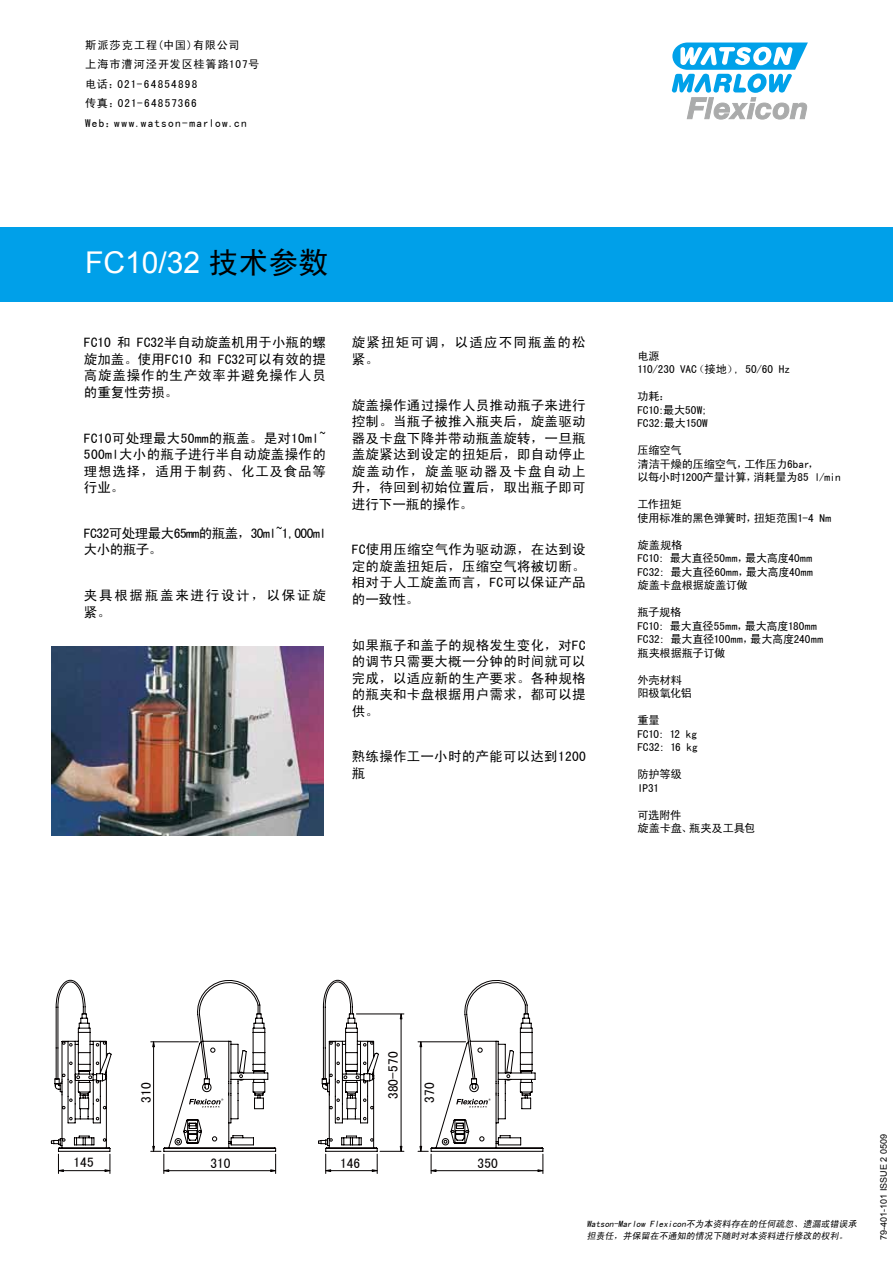
<style>
.page{position:relative;width:893px;height:1263px;background:#fff}
.page>*{position:absolute;margin:0;border:0;box-sizing:border-box;transform-origin:0 0}
.t1{font:30px "Arial";color:#fff}
.t2{font:13.5px/16.5px "Sim Hei";letter-spacing:.02em;color:#000;text-align:justify}
.t3{font:13.5px/16.5px "Sim Hei";letter-spacing:-.04em;color:#000}
.t4{font:13.5px "Sim Hei";color:#040000}
.t5{font:13.5px/16.5px "Sim Hei";letter-spacing:.13em;color:#000}
.t6{font:13.5px/16.5px "Sim Hei";letter-spacing:.09em;color:#000}
.t7{font:11.25px/13.5px "Sim Hei";letter-spacing:-.01em;color:#000}
.t8{font:11.25px/19.5px "Sim Hei";letter-spacing:.095em;color:#000}
.t9{font:11.25px/13.5px "Sim Hei";letter-spacing:-.03em;color:#000}
.t10{font:italic 9px/12px "Sim Hei";color:#000}
.t11{font:9px "Arial";color:#000}
.s1{font-family:"Sim Hei";color:#000}
</style>
<div class="page">
<svg style="left:672px;top:43px;width:136px;height:77px"></svg>
<div style="left:0;top:227px;width:893px;height:75px;background:#00a0e9"></div>
<svg style="left:51px;top:979px;width:226px;height:194px"></svg>
<svg style="left:318px;top:979px;width:226px;height:194px"></svg>
<img style="left:51px;top:646px;width:272px;height:190px">
<p class="t8" style="left:85px;top:35px;width:176px">斯派莎克工程(中国)有限公司<br>上海市漕河泾开发区桂箐路107号电话：021-64854898<br>传真：021-64857366<br>Web：www.watson-marlow.cn</p>
<h1 class="t1" style="left:85px;top:243px;width:245px">fc 10/32 <span class="s1">技术参数</span></h1>
<p class="t2" style="left:84px;top:334px;width:244px">FC10 和 FC32半自动旋盖机用于小瓶的螺旋加盖。使用FC10 和 FC32可以有效的提高旋盖操作的生产效率并避免操作人员的重复性劳损。</p>
<p class="t2" style="left:84px;top:429px;width:244px">FC10可处理最大50mm的瓶盖。是对10ml~ 500ml大小的瓶子进行半自动旋盖操作的理想选择，适用于制药、化工及食品等行业。</p>
<p class="t3" style="left:84px;top:525px;width:244px">FC32可处理最大65mm的瓶盖，30ml~1,000ml大小的瓶子。</p>
<p class="t5" style="left:84px;top:587px;width:243px">夹具根据瓶盖来进行设计，以保证旋紧。</p>
<p class="t6" style="left:352px;top:334px;width:235px">旋紧扭矩可调，以适应不同瓶盖的松紧。</p>
<p class="t2" style="left:352px;top:396px;width:235px">旋盖操作通过操作人员推动瓶子来进行控制。当瓶子被推入瓶夹后，旋盖驱动器及卡盘下降并带动瓶盖旋转，一旦瓶盖旋紧达到设定的扭矩后，即自动停止旋盖动作，旋盖驱动器及卡盘自动上升，待回到初始位置后，取出瓶子即可进行下一瓶的操作。</p>
<p class="t2" style="left:352px;top:541px;width:235px">FC使用压缩空气作为驱动源，在达到设定的旋盖扭矩后，压缩空气将被切断。相对于人工旋盖而言，FC可以保证产品的一致性。</p>
<p class="t2" style="left:352px;top:636px;width:235px">如果瓶子和盖子的规格发生变化，对FC的调节只需要大概一分钟的时间就可以完成，以适应新的生产要求。各种规格的瓶夹和卡盘根据用户需求，都可以提供。</p>
<p class="t2" style="left:352px;top:748px;width:235px">熟练操作工一小时的产能可以达到1200瓶</p>
<p class="t7" style="left:637px;top:349px;width:154px">电源<br>110/230 VAC（接地）, 50/60 Hz</p>
<p class="t7" style="left:637px;top:389px;width:72px">功耗：<br>FC10:最大50W;<br>FC32:最大150W</p>
<p class="t7" style="left:637px;top:443px;width:205px">压缩空气<br>清洁干燥的压缩空气，工作压力6bar，<br>以每小时1200产量计算，消耗量为85 l/min</p>
<p class="t9" style="left:637px;top:497px;width:195px">工作扭矩<br>使用标准的黑色弹簧时，扭矩范围1-4 Nm</p>
<p class="t7" style="left:637px;top:538px;width:177px">旋盖规格<br>FC10: 最大直径50mm，最大高度40mm<br>FC32: 最大直径60mm，最大高度40mm旋盖卡盘根据旋盖订做</p>
<p class="t7" style="left:637px;top:605px;width:187px">瓶子规格<br>FC10: 最大直径55mm，最大高度180mm<br>FC32: 最大直径100mm，最大高度240mm瓶夹根据瓶子订做</p>
<p class="t7" style="left:637px;top:673px;width:56px">外壳材料阳极氧化铝</p>
<p class="t7" style="left:637px;top:713px;width:62px">重量<br>FC10: 12 kg<br>FC32: 16 kg</p>
<p class="t7" style="left:637px;top:767px;width:46px">防护等级<br>IP31</p>
<p class="t7" style="left:637px;top:808px;width:119px">可选附件<br>旋盖卡盘、瓶夹及工具包</p>
<p class="t4" style="left:139px;top:1103px;width:22px;rotate:-90deg">310</p>
<p class="t4" style="left:386px;top:1099px;width:49px;rotate:-90deg">380-570</p>
<p class="t4" style="left:423px;top:1103px;width:22px;rotate:-90deg">370</p>
<p class="t4" style="left:74px;top:1156px;width:22px">145</p>
<p class="t4" style="left:478px;top:1156px;width:22px">350</p>
<p class="t4" style="left:340px;top:1156px;width:22px">146</p>
<p class="t4" style="left:210px;top:1156px;width:22px">310</p>
<p class="t10" style="left:587px;top:1217px;width:273px">Watson-Marlow Flexicon不为本资料存在的任何疏忽、遗漏或错误承担责任，并保留在不通知的情况下随时对本资料进行修改的权利。</p>
<p class="t11" style="left:878px;top:1240px;width:107px;rotate:-90deg">79-401-101 ISSUE 2 0509</p>
</div>
